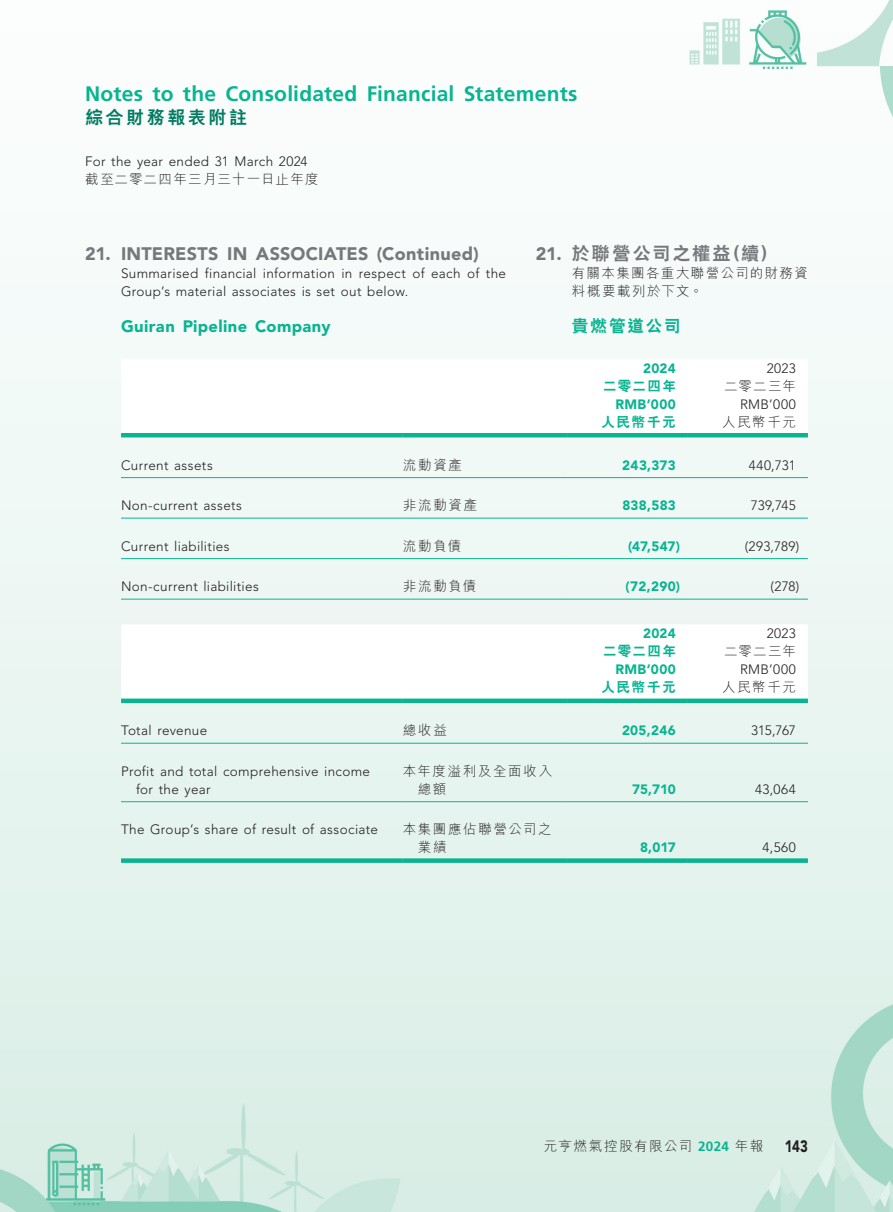
<style>
.page{position:relative;width:893px;height:1212px;background:#fff}
.page>*{position:absolute;margin:0;border:0;box-sizing:border-box;transform-origin:0 0}
.t1{font:700 21px "Frutiger LT Std";letter-spacing:.01em;color:#09b490}
.t2{font:900 18px "Avenir LT Std";letter-spacing:.01em;color:#76787b}
.t3{font:800 18px "C Hei 2 HK";letter-spacing:.12em;color:#76787b}
.t4{font:800 18px "M Hei HK";letter-spacing:.145em;color:#007b62}
.t5{font:900 16.5px "Avenir LT Std";letter-spacing:.025em;color:#09b490}
.t6{font:800 16.5px "C Hei 2 HK";letter-spacing:.125em;color:#09b490}
.t7{font:900 16.5px "Avenir LT Std";color:#231f20;scale:.8 1}
.t8{font:300 13.5px/18px "Avenir LT Std";letter-spacing:.025em;color:#231f20}
.t9{font:300 13.5px/18px "M Hei HK";letter-spacing:.115em;color:#231f20}
.t10{font:900 13.5px "Avenir LT Std";letter-spacing:.025em;color:#09b490}
.t11{font:800 13.5px "C Hei 2 HK";letter-spacing:.12em;color:#09b490}
.t12{font:300 13.5px "M Hei HK";letter-spacing:.085em;color:#231f20}
.s1{font-family:"Avenir LT Std";font-weight:900}
.s2{font-family:"Frutiger LT Std";font-weight:700;color:#09b490}
</style>
<div class="page">
<img style="left:0;top:0;width:893px;height:1212px">
<svg style="left:121px;top:359px;width:687px;height:74px"></svg>
<hr style="left:121px;top:433px;width:282px;height:4px;background:#09b490">
<hr style="left:403px;top:433px;width:165px;height:4px;background:#09b490">
<hr style="left:568px;top:433px;width:120px;height:4px;background:#09b490">
<hr style="left:688px;top:433px;width:120px;height:4px;background:#09b490">
<hr style="left:121px;top:477px;width:282px;height:1px;background:#09b490">
<hr style="left:403px;top:477px;width:165px;height:1px;background:#09b490">
<hr style="left:568px;top:477px;width:120px;height:1px;background:#09b490">
<hr style="left:688px;top:477px;width:120px;height:1px;background:#09b490">
<hr style="left:121px;top:518px;width:282px;height:1px;background:#09b490">
<hr style="left:403px;top:518px;width:165px;height:1px;background:#09b490">
<hr style="left:568px;top:518px;width:120px;height:1px;background:#09b490">
<hr style="left:688px;top:518px;width:120px;height:1px;background:#09b490">
<hr style="left:121px;top:558px;width:282px;height:1px;background:#09b490">
<hr style="left:403px;top:558px;width:165px;height:1px;background:#09b490">
<hr style="left:568px;top:558px;width:120px;height:1px;background:#09b490">
<hr style="left:688px;top:558px;width:120px;height:1px;background:#09b490">
<hr style="left:121px;top:599px;width:282px;height:1px;background:#09b490">
<hr style="left:403px;top:599px;width:165px;height:1px;background:#09b490">
<hr style="left:568px;top:599px;width:120px;height:1px;background:#09b490">
<hr style="left:688px;top:599px;width:120px;height:1px;background:#09b490">
<svg style="left:121px;top:624px;width:687px;height:74px"></svg>
<div style="left:121px;top:698px;width:282px;height:5px;background:#09b490"></div>
<div style="left:403px;top:698px;width:165px;height:5px;background:#09b490"></div>
<div style="left:568px;top:698px;width:120px;height:5px;background:#09b490"></div>
<div style="left:688px;top:698px;width:120px;height:5px;background:#09b490"></div>
<hr style="left:121px;top:743px;width:282px;height:1px;background:#09b490">
<hr style="left:403px;top:743px;width:165px;height:1px;background:#09b490">
<hr style="left:568px;top:743px;width:120px;height:1px;background:#09b490">
<hr style="left:688px;top:743px;width:120px;height:1px;background:#09b490">
<hr style="left:121px;top:801px;width:282px;height:1px;background:#09b490">
<hr style="left:403px;top:801px;width:165px;height:1px;background:#09b490">
<hr style="left:568px;top:801px;width:120px;height:1px;background:#09b490">
<hr style="left:688px;top:801px;width:120px;height:1px;background:#09b490">
<div style="left:121px;top:858px;width:282px;height:5px;background:#09b490"></div>
<div style="left:403px;top:858px;width:165px;height:5px;background:#09b490"></div>
<div style="left:568px;top:858px;width:120px;height:5px;background:#09b490"></div>
<div style="left:688px;top:858px;width:120px;height:5px;background:#09b490"></div>
<h1 class="t1" style="left:85px;top:82px;width:494px">Notes to the Consolidated Financial Statements</h1>
<h2 class="t4" style="left:85px;top:108px;width:164px">綜合財務報表附註</h2>
<p class="t8" style="left:85px;top:153px;width:224px">For the year ended 31 March 2024</p>
<p class="t12" style="left:85px;top:172px;width:235px">截至二零二四年三月三十一日止年度</p>
<h2 class="t2" style="left:85px;top:243px;width:395px">21. INTERESTS IN ASSOCIATES (Continued)</h2>
<p class="t8" style="left:121px;top:265px;width:386px">Summarised financial information in respect of each of the<br>Group’s material associates is set out below.</p>
<p class="t5" style="left:121px;top:317px;width:211px">Guiran Pipeline Company</p>
<h2 class="t3" style="left:536px;top:245px;width:243px"><span class="s1">21.</span> 於聯營公司之權益（續）</h2>
<p class="t9" style="left:572px;top:264px;width:238px">有關本集團各重大聯營公司的財務資料概要載列於下文。</p>
<p class="t6" style="left:572px;top:318px;width:110px">貴燃管道公司</p>
<p class="t10" style="left:643px;top:360px;width:34px">2024</p>
<p class="t8" style="left:767px;top:359px;width:31px">2023</p>
<p class="t11" style="left:603px;top:379px;width:74px">二零二四年</p>
<p class="t9" style="left:724px;top:377px;width:73px">二零二三年</p>
<p class="t10" style="left:615px;top:396px;width:62px">RMB’000</p>
<p class="t8" style="left:740px;top:395px;width:57px">RMB’000</p>
<p class="t11" style="left:601px;top:415px;width:76px">人民幣千元</p>
<p class="t9" style="left:722px;top:413px;width:75px">人民幣千元</p>
<p class="t8" style="left:121px;top:456px;width:93px">Current assets</p>
<p class="t9" style="left:403px;top:455px;width:61px">流動資產</p>
<p class="t10" style="left:622px;top:457px;width:55px">243,373</p>
<p class="t8" style="left:749px;top:456px;width:49px">440,731</p>
<p class="t8" style="left:121px;top:496px;width:123px">Non-current assets</p>
<p class="t9" style="left:403px;top:496px;width:76px">非流動資產</p>
<p class="t10" style="left:622px;top:497px;width:55px">838,583</p>
<p class="t8" style="left:751px;top:496px;width:47px">739,745</p>
<p class="t8" style="left:121px;top:537px;width:110px">Current liabilities</p>
<p class="t9" style="left:403px;top:536px;width:60px">流動負債</p>
<p class="t10" style="left:628px;top:538px;width:53px">(47,547)</p>
<p class="t8" style="left:745px;top:537px;width:56px">(293,789)</p>
<p class="t8" style="left:121px;top:577px;width:139px">Non-current liabilities</p>
<p class="t9" style="left:403px;top:577px;width:75px">非流動負債</p>
<p class="t10" style="left:626px;top:578px;width:56px">(72,290)</p>
<p class="t8" style="left:771px;top:577px;width:30px">(278)</p>
<p class="t10" style="left:643px;top:625px;width:34px">2024</p>
<p class="t8" style="left:767px;top:625px;width:31px">2023</p>
<p class="t11" style="left:603px;top:644px;width:74px">二零二四年</p>
<p class="t9" style="left:724px;top:642px;width:73px">二零二三年</p>
<p class="t10" style="left:615px;top:661px;width:62px">RMB’000</p>
<p class="t8" style="left:740px;top:661px;width:57px">RMB’000</p>
<p class="t11" style="left:601px;top:680px;width:76px">人民幣千元</p>
<p class="t9" style="left:722px;top:678px;width:75px">人民幣千元</p>
<p class="t8" style="left:121px;top:721px;width:88px">Total revenue</p>
<p class="t9" style="left:403px;top:721px;width:45px">總收益</p>
<p class="t10" style="left:622px;top:722px;width:55px">205,246</p>
<p class="t8" style="left:751px;top:721px;width:46px">315,767</p>
<p class="t8" style="left:136px;top:762px;width:235px;text-indent:-15px">Profit and total comprehensive income for the year</p>
<p class="t9" style="left:418px;top:761px;width:136px;text-indent:-15px">本年度溢利及全面收入總額</p>
<p class="t10" style="left:632px;top:781px;width:45px">75,710</p>
<p class="t8" style="left:755px;top:780px;width:42px">43,064</p>
<p class="t8" style="left:121px;top:820px;width:258px">The Group’s share of result of associate</p>
<p class="t9" style="left:418px;top:820px;width:135px;text-indent:-15px">本集團應佔聯營公司之業績</p>
<p class="t10" style="left:640px;top:839px;width:37px">8,017</p>
<p class="t8" style="left:762px;top:838px;width:35px">4,560</p>
<p class="t9" style="left:544px;top:1136px;width:221px">元亨燃氣控股有限公司 <span class="s2">2024</span> 年報</p>
<p class="t7" style="left:785px;top:1136px;width:31px">143</p>
</div>
